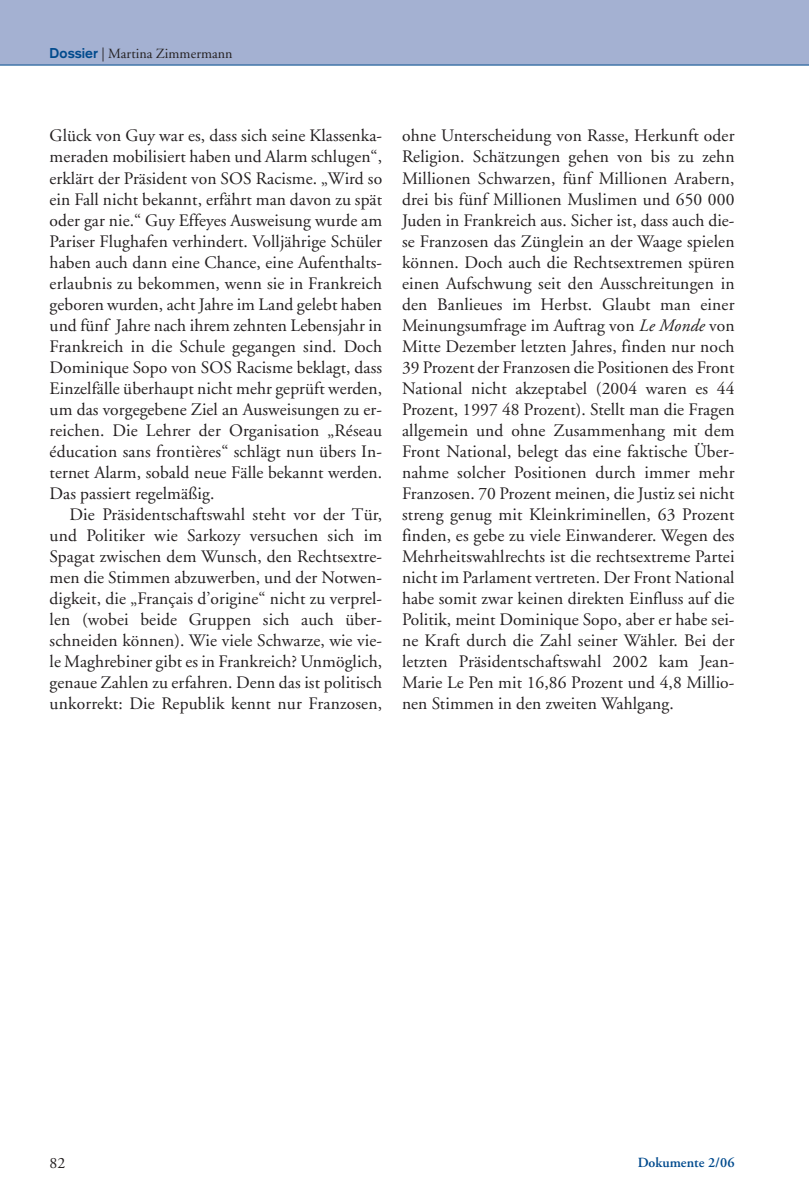
<style>
.page{position:relative;width:809px;height:1191px;background:#fff}
.page>*{position:absolute;margin:0;border:0;box-sizing:border-box;transform-origin:0 0}
.t1{font:17.5px/21px "Adobe Garamond";letter-spacing:.005em;color:#231f20;text-align:justify}
.t2{font:15.75px "Adobe Garamond";color:#231f20}
.t3{font:14px "Adobe Garamond";letter-spacing:.005em;color:#231f20}
.t4{font:600 14px "Adobe Garamond";letter-spacing:.005em;color:#004a8d}
.s1{font-family:"Akzidenz Grotesk";font-weight:700;color:#004a8d}
.s2{font-style:italic}
</style>
<div class="page">
<div style="left:0;top:1px;width:808px;height:64px;background:#a4b1d2"></div>
<hr style="left:0;top:65px;width:808px;height:1px;background:#004a8d">
<p class="t3" style="left:50px;top:48px;width:184px"><span class="s1">Dossier</span> | Martina Zimmermann</p>
<p class="t1" style="left:50px;top:127px;width:334px">Glück von Guy war es, dass sich seine Klassenka&shy;meraden mobilisiert haben und Alarm schlugen“, erklärt der Präsident von SOS Racisme. „Wird so ein Fall nicht bekannt, erfährt man davon zu spät oder gar nie.“ Guy Effeyes Ausweisung wurde am Pariser Flughafen verhindert. Volljährige Schüler haben auch dann eine Chance, eine Aufenthalts&shy;erlaubnis zu bekommen, wenn sie in Frankreich geboren wurden, acht Jahre im Land gelebt haben und fünf Jahre nach ihrem zehnten Lebensjahr in Frankreich in die Schule gegangen sind. Doch Dominique Sopo von SOS Racisme beklagt, dass Einzelfälle überhaupt nicht mehr geprüft werden, um das vorgegebene Ziel an Ausweisungen zu er&shy;reichen. Die Lehrer der Organisation „Réseau éducation sans frontières“ schlägt nun übers In&shy;ternet Alarm, sobald neue Fälle bekannt werden.<br>Das passiert regelmäßig.</p>
<p class="t1" style="left:50px;top:505px;width:334px;text-indent:20px">Die Präsidentschaftswahl steht vor der Tür, und Politiker wie Sarkozy versuchen sich im Spagat zwischen dem Wunsch, den Rechtsextre&shy;men die Stimmen abzuwerben, und der Notwen&shy;digkeit, die „Français d’origine“ nicht zu verprel&shy;len (wobei beide Gruppen sich auch über&shy;schneiden können). Wie viele Schwarze, wie vie&shy;le Maghrebiner gibt es in Frankreich? Unmöglich, genaue Zahlen zu erfahren. Denn das ist politisch unkorrekt: Die Republik kennt nur Franzosen,</p>
<p class="t1" style="left:402px;top:127px;width:334px">ohne Unterscheidung von Rasse, Herkunft oder Religion. Schätzungen gehen von bis zu zehn Millionen Schwarzen, fünf Millionen Arabern, drei bis fünf Millionen Muslimen und 650 000<br>Juden in Frankreich aus. Sicher ist, dass auch die&shy;se Franzosen das Zünglein an der Waage spielen können. Doch auch die Rechtsextremen spüren einen Aufschwung seit den Ausschreitungen in den Banlieues im Herbst. Glaubt man einer Meinungsumfrage im Auftrag von <span class="s2">Le Monde</span> von Mitte Dezember letzten Jahres, finden nur noch 39 Prozent der Franzosen die Positionen des Front National nicht akzeptabel (2004 waren es 44<br>Prozent, 1997 48 Prozent). Stellt man die Fragen allgemein und ohne Zusammenhang mit dem Front National, belegt das eine faktische Über&shy;nahme solcher Positionen durch immer mehr Franzosen. 70 Prozent meinen, die Justiz sei nicht streng genug mit Kleinkriminellen, 63 Prozent finden, es gebe zu viele Einwanderer. Wegen des Mehrheitswahlrechts ist die rechtsextreme Partei nicht im Parlament vertreten. Der Front National habe somit zwar keinen direkten Einfluss auf die Politik, meint Dominique Sopo, aber er habe sei&shy;ne Kraft durch die Zahl seiner Wähler. Bei der letzten Präsidentschaftswahl 2002 kam Jean-Marie Le Pen mit 16,86 Prozent und 4,8 Millio&shy;nen Stimmen in den zweiten Wahlgang.</p>
<p class="t2" style="left:50px;top:1156px;width:17px">82</p>
<p class="t4" style="left:637px;top:1156px;width:98px">Dokumente 2/06</p>
</div>
